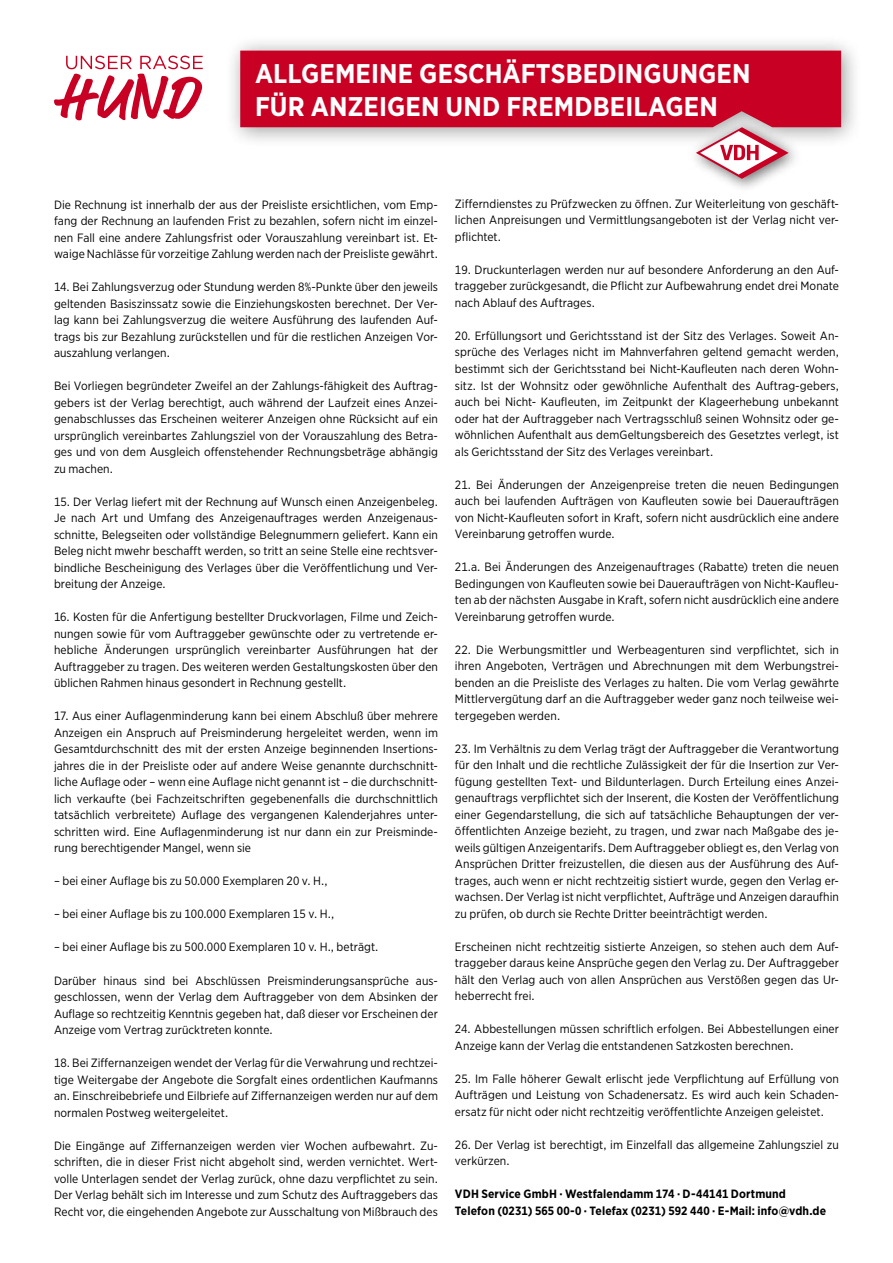
<style>
.page{position:relative;width:893px;height:1263px;background:#fff}
.page>*{position:absolute;margin:0;border:0;box-sizing:border-box;transform-origin:0 0}
.t1{font:700 27px/32.4px "Gotham Narrow";letter-spacing:.005em;color:#fff}
.t2{font:12px/16.5px "Gotham Narrow";letter-spacing:.005em;color:#000;text-align:justify}
.t3{font:700 12px/16.5px "Gotham Narrow";letter-spacing:.01em;color:#000}
</style>
<div class="page">
<svg style="left:54px;top:56px;width:149px;height:65px"></svg>
<div style="left:688px;top:118px;width:115px;height:75px;background:#000;opacity:.6"></div>
<svg style="left:696px;top:149px;width:93px;height:30px"></svg>
<div style="left:224px;top:34px;width:638px;height:115px;background:#000;opacity:.4"></div>
<div style="left:240px;top:51px;width:601px;height:76px;background:#c80024"></div>
<h1 class="t1" style="left:255px;top:57px;width:497px">ALLGEMEINE GESCHÄFTSBEDINGUNGEN<br>FÜR ANZEIGEN UND FREMDBEILAGEN</h1>
<p class="t2" style="left:54px;top:196px;width:385px">Die Rechnung ist innerhalb der aus der Preisliste ersichtlichen, vom Emp&shy;fang der Rechnung an laufenden Frist zu bezahlen, sofern nicht im einzel&shy;nen Fall eine andere Zahlungsfrist oder Vorauszahlung vereinbart ist. Et&shy;waige Nachlässe für vorzeitige Zahlung werden nach der Preisliste gewährt.</p>
<p class="t2" style="left:54px;top:279px;width:386px">14. Bei Zahlungsverzug oder Stundung werden 8%-Punkte über den jeweils geltenden Basiszinssatz sowie die Einziehungskosten berechnet. Der Ver&shy;lag kann bei Zahlungsverzug die weitere Ausführung des laufenden Auf&shy;trags bis zur Bezahlung zurückstellen und für die restlichen Anzeigen Vor&shy;auszahlung verlangen.</p>
<p class="t2" style="left:54px;top:378px;width:385px">Bei Vorliegen begründeter Zweifel an der Zahlungs-fähigkeit des Auftrag&shy;gebers ist der Verlag berechtigt, auch während der Laufzeit eines Anzei&shy;genabschlusses das Erscheinen weiterer Anzeigen ohne Rücksicht auf ein ursprünglich vereinbartes Zahlungsziel von der Vorauszahlung des Betra&shy;ges und von dem Ausgleich offenstehender Rechnungsbeträge abhängig zu machen.</p>
<p class="t2" style="left:54px;top:493px;width:386px">15. Der Verlag liefert mit der Rechnung auf Wunsch einen Anzeigenbeleg.<br>Je nach Art und Umfang des Anzeigenauftrages werden Anzeigenaus&shy;schnitte, Belegseiten oder vollständige Belegnummern geliefert. Kann ein Beleg nicht mwehr beschafft werden, so tritt an seine Stelle eine rechtsver&shy;bindliche Bescheinigung des Verlages über die Veröffentlichung und Ver&shy;breitung der Anzeige.</p>
<p class="t2" style="left:54px;top:609px;width:386px">16. Kosten für die Anfertigung bestellter Druckvorlagen, Filme und Zeich&shy;nungen sowie für vom Auftraggeber gewünschte oder zu vertretende er&shy;hebliche Änderungen ursprünglich vereinbarter Ausführungen hat der Auftraggeber zu tragen. Des weiteren werden Gestaltungskosten über den üblichen Rahmen hinaus gesondert in Rechnung gestellt.</p>
<p class="t2" style="left:54px;top:708px;width:386px">17. Aus einer Auflagenminderung kann bei einem Abschluß über mehrere Anzeigen ein Anspruch auf Preisminderung hergeleitet werden, wenn im Gesamtdurchschnitt des mit der ersten Anzeige beginnenden Insertions&shy;jahres die in der Preisliste oder auf andere Weise genannte durchschnitt&shy;liche Auflage oder – wenn eine Auflage nicht genannt ist – die durchschnitt&shy;lich verkaufte (bei Fachzeitschriften gegebenenfalls die durchschnittlich tatsächlich verbreitete) Auflage des vergangenen Kalenderjahres unter&shy;schritten wird. Eine Auflagenminderung ist nur dann ein zur Preisminde&shy;rung berechtigender Mangel, wenn sie</p>
<p class="t2" style="left:54px;top:873px;width:275px">– bei einer Auflage bis zu 50.000 Exemplaren 20 v. H.,</p>
<p class="t2" style="left:54px;top:906px;width:282px">– bei einer Auflage bis zu 100.000 Exemplaren 15 v. H.,</p>
<p class="t2" style="left:54px;top:939px;width:326px">– bei einer Auflage bis zu 500.000 Exemplaren 10 v. H., beträgt.</p>
<p class="t2" style="left:54px;top:972px;width:386px">Darüber hinaus sind bei Abschlüssen Preisminderungsansprüche aus&shy;geschlossen, wenn der Verlag dem Auftraggeber von dem Absinken der Auflage so rechtzeitig Kenntnis gegeben hat, daß dieser vor Erscheinen der Anzeige vom Vertrag zurücktreten konnte.</p>
<p class="t2" style="left:54px;top:1054px;width:386px">18. Bei Ziffernanzeigen wendet der Verlag für die Verwahrung und rechtzei&shy;tige Weitergabe der Angebote die Sorgfalt eines ordentlichen Kaufmanns an. Einschreibebriefe und Eilbriefe auf Ziffernanzeigen werden nur auf dem normalen Postweg weitergeleitet.</p>
<p class="t2" style="left:54px;top:1137px;width:385px">Die Eingänge auf Ziffernanzeigen werden vier Wochen aufbewahrt. Zu&shy;schriften, die in dieser Frist nicht abgeholt sind, werden vernichtet. Wert&shy;volle Unterlagen sendet der Verlag zurück, ohne dazu verpflichtet zu sein.<br>Der Verlag behält sich im Interesse und zum Schutz des Auftraggebers das Recht vor, die eingehenden Angebote zur Ausschaltung von Mißbrauch des</p>
<p class="t2" style="left:455px;top:195px;width:385px">Zifferndienstes zu Prüfzwecken zu öffnen. Zur Weiterleitung von geschäft&shy;lichen Anpreisungen und Vermittlungsangeboten ist der Verlag nicht ver&shy;pflichtet.</p>
<p class="t2" style="left:455px;top:261px;width:385px">19. Druckunterlagen werden nur auf besondere Anforderung an den Auf&shy;traggeber zurückgesandt, die Pflicht zur Aufbewahrung endet drei Monate nach Ablauf des Auftrages.</p>
<p class="t2" style="left:455px;top:327px;width:386px">20. Erfüllungsort und Gerichtsstand ist der Sitz des Verlages. Soweit An&shy;sprüche des Verlages nicht im Mahnverfahren geltend gemacht werden, bestimmt sich der Gerichtsstand bei Nicht-Kaufleuten nach deren Wohn&shy;sitz. Ist der Wohnsitz oder gewöhnliche Aufenthalt des Auftrag-gebers, auch bei Nicht- Kaufleuten, im Zeitpunkt der Klageerhebung unbekannt oder hat der Auftraggeber nach Vertragsschluß seinen Wohnsitz oder ge&shy;wöhnlichen Aufenthalt aus demGeltungsbereich des Gesetztes verlegt, ist als Gerichtsstand der Sitz des Verlages vereinbart.</p>
<p class="t2" style="left:455px;top:476px;width:386px">21. Bei Änderungen der Anzeigenpreise treten die neuen Bedingungen auch bei laufenden Aufträgen von Kaufleuten sowie bei Daueraufträgen von Nicht-Kaufleuten sofort in Kraft, sofern nicht ausdrücklich eine andere Vereinbarung getroffen wurde.</p>
<p class="t2" style="left:455px;top:558px;width:386px">21.a. Bei Änderungen des Anzeigenauftrages (Rabatte) treten die neuen Bedingungen von Kaufleuten sowie bei Daueraufträgen von Nicht-Kaufleu&shy;ten ab der nächsten Ausgabe in Kraft, sofern nicht ausdrücklich eine andere Vereinbarung getroffen wurde.</p>
<p class="t2" style="left:455px;top:641px;width:386px">22. Die Werbungsmittler und Werbeagenturen sind verpflichtet, sich in ihren Angeboten, Verträgen und Abrechnungen mit dem Werbungstrei&shy;benden an die Preisliste des Verlages zu halten. Die vom Verlag gewährte Mittlervergütung darf an die Auftraggeber weder ganz noch teilweise wei&shy;tergegeben werden.</p>
<p class="t2" style="left:455px;top:740px;width:386px">23. Im Verhältnis zu dem Verlag trägt der Auftraggeber die Verantwortung für den Inhalt und die rechtliche Zulässigkeit der für die Insertion zur Ver&shy;fügung gestellten Text- und Bildunterlagen. Durch Erteilung eines Anzei&shy;genauftrags verpflichtet sich der Inserent, die Kosten der Veröffentlichung einer Gegendarstellung, die sich auf tatsächliche Behauptungen der ver&shy;öffentlichten Anzeige bezieht, zu tragen, und zwar nach Maßgabe des je&shy;weils gültigen Anzeigentarifs. Dem Auftraggeber obliegt es, den Verlag von Ansprüchen Dritter freizustellen, die diesen aus der Ausführung des Auf&shy;trages, auch wenn er nicht rechtzeitig sistiert wurde, gegen den Verlag er&shy;wachsen. Der Verlag ist nicht verpflichtet, Aufträge und Anzeigen daraufhin zu prüfen, ob durch sie Rechte Dritter beeinträchtigt werden.</p>
<p class="t2" style="left:455px;top:938px;width:385px">Erscheinen nicht rechtzeitig sistierte Anzeigen, so stehen auch dem Auf&shy;traggeber daraus keine Ansprüche gegen den Verlag zu. Der Auftraggeber hält den Verlag auch von allen Ansprüchen aus Verstößen gegen das Ur&shy;heberrecht frei.</p>
<p class="t2" style="left:455px;top:1020px;width:385px">24. Abbestellungen müssen schriftlich erfolgen. Bei Abbestellungen einer<br>Anzeige kann der Verlag die entstandenen Satzkosten berechnen.</p>
<p class="t2" style="left:455px;top:1070px;width:385px">25. Im Falle höherer Gewalt erlischt jede Verpflichtung auf Erfüllung von Aufträgen und Leistung von Schadenersatz. Es wird auch kein Schaden&shy;ersatz für nicht oder nicht rechtzeitig veröffentlichte Anzeigen geleistet.</p>
<p class="t2" style="left:455px;top:1136px;width:385px">26. Der Verlag ist berechtigt, im Einzelfall das allgemeine Zahlungsziel zu verkürzen.</p>
<p class="t3" style="left:455px;top:1185px;width:373px">VDH Service GmbH · Westfalendamm 174 · D-44141 Dortmund<br>Telefon (0231) 565 00-0 · Telefax (0231) 592 440 · E-Mail: info@vdh.de</p>
</div>
